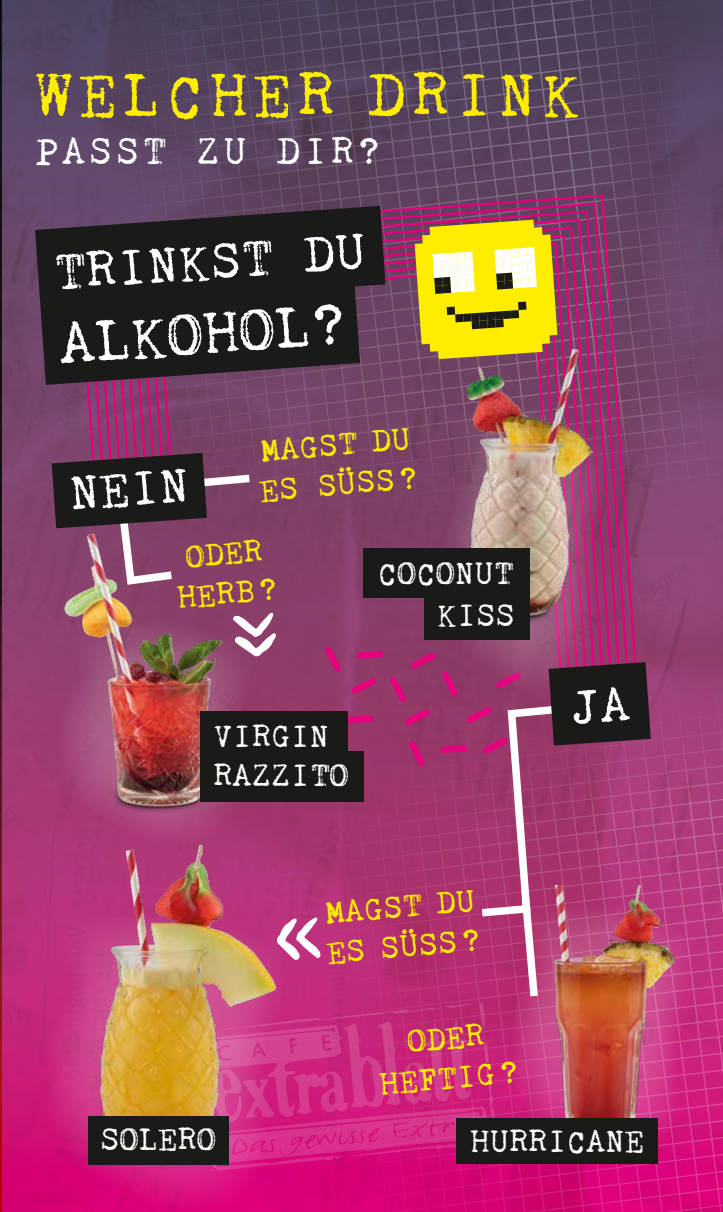
<style>
.page{position:relative;width:723px;height:1212px;background:#fff}
.page>*{position:absolute;margin:0;border:0;box-sizing:border-box;transform-origin:0 0}
.t1{font:64.5px "Kingthings Trypewriter 2";letter-spacing:.09em;color:#ffed00}
.t2{font:61.5px "Kingthings Trypewriter 2";color:#fff}
.t3{font:53.25px "Kingthings Trypewriter 2";color:#fff}
.t4{font:51px "Kingthings Trypewriter 2";color:#fff}
.t5{font:39.6px "Kingthings Trypewriter 2";letter-spacing:.09em;color:#fff}
.t6{font:33px/39.6px "Kingthings Trypewriter 2";color:#ffed00}
.t7{font:33px/41.7px "Kingthings Trypewriter 2";color:#fff;text-align:right}
</style>
<div class="page">
<img style="left:0;top:0;width:723px;height:1212px">
<h1 class="t1" style="left:35px;top:60px;width:546px">WELCHER DRINK</h1>
<p class="t5" style="left:35px;top:129px;width:347px">PASST ZU DIR?</p>
<h3 class="t3" style="left:52px;top:244px;width:314px;rotate:-4deg">TRINKST DU</h3>
<h2 class="t2" style="left:57px;top:310px;width:290px;rotate:-4deg">ALKOHOL?</h2>
<p class="t6" style="left:254px;top:432px;width:161px;rotate:-5deg">MAGST DU<br>ES SÜSS?</p>
<p class="t6" style="left:172px;top:538px;width:102px;text-align:center;rotate:-5deg">ODER<br>HERB?</p>
<h3 class="t4" style="left:68px;top:465px;width:121px;rotate:-4deg">NEIN</h3>
<p class="t7" style="left:378px;top:552px;width:139px">COCONUT<br>KISS</p>
<p class="t7" style="left:213px;top:716px;width:137px;line-height:39.6px;text-align:left">VIRGIN<br>RAZZITO</p>
<p class="t6" style="left:321px;top:894px;width:156px;rotate:-5deg">MAGST DU<br>ES SÜSS?</p>
<p class="t7" style="left:100px;top:1118px;width:117px">SOLERO</p>
<p class="t6" style="left:374px;top:1024px;width:141px;text-align:center;rotate:-5deg">ODER<br>HEFTIG?</p>
<p class="t7" style="left:470px;top:1120px;width:176px">HURRICANE</p>
</div>
